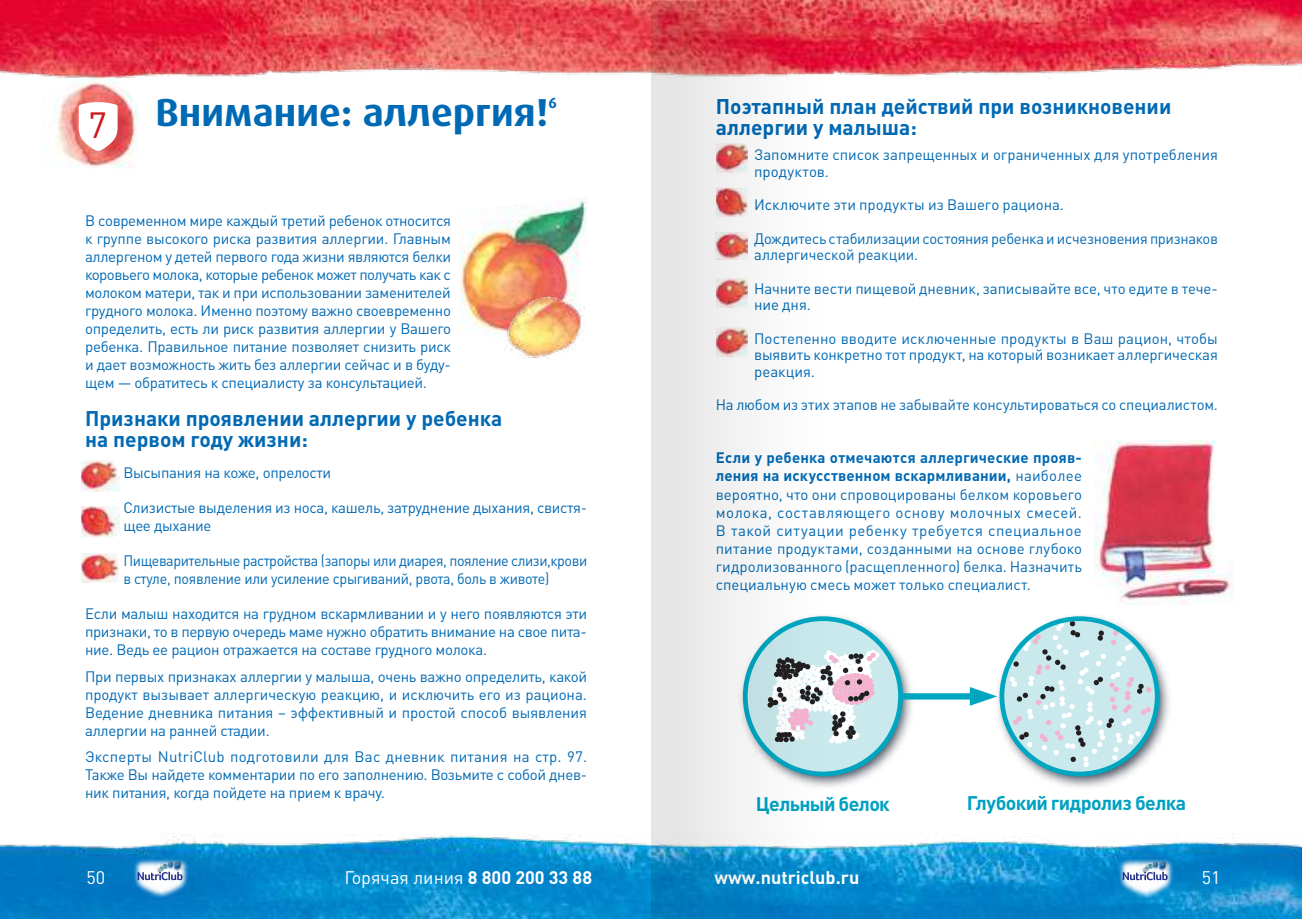
<style>
.page{position:relative;width:1302px;height:919px;background:#fff}
.page>*{position:absolute;margin:0;border:0;box-sizing:border-box;transform-origin:0 0}
.t1{font:700 39px "Dax Pro";color:#0069b4}
.t2{font:700 21px/21px "DIN Pro";color:#0069b4}
.t3{font:700 19.5px "DIN Pro";letter-spacing:-.03em;color:#00a1c1}
.t4{font:18px "DIN Pro";color:#fff}
.t5{font:700 18px "DIN Pro";color:#fff}
.t6{font:15px/18px "DIN Pro";letter-spacing:-.02em;color:#0069b4;text-align:justify}
.t7{font:15px/18px "DIN Pro";letter-spacing:-.02em;color:#0069b4;scale:.95 1}
.t8{font:15px/16.5px "DIN Pro";color:#0069b4}
.t9{font:700 15px "Dax Pro";color:#0069b4}
.s1{font-weight:700}
</style>
<div class="page">
<img style="left:0;top:833px;width:1301px;height:85px">
<img style="left:1117px;top:857px;width:57px;height:41px">
<img style="left:1139px;top:858px;width:31px;height:16px">
<svg style="left:1122px;top:871px;width:45px;height:9px"></svg>
<img style="left:132px;top:857px;width:57px;height:41px">
<img style="left:155px;top:858px;width:31px;height:16px">
<svg style="left:138px;top:871px;width:44px;height:9px"></svg>
<img style="left:0;top:0;width:1301px;height:77px">
<img style="left:42px;top:72px;width:98px;height:96px">
<svg style="left:79px;top:102px;width:39px;height:49px"></svg>
<img style="left:81px;top:460px;width:39px;height:31px">
<img style="left:81px;top:506px;width:39px;height:31px">
<img style="left:81px;top:553px;width:38px;height:29px">
<img style="left:459px;top:197px;width:128px;height:139px">
<img style="left:503px;top:292px;width:81px;height:66px">
<img style="left:850px;top:619px;width:62px;height:165px">
<svg style="left:745px;top:618px;width:155px;height:156px;background:#a9dee5"></svg>
<img style="left:997px;top:615px;width:173px;height:173px">
<svg style="left:1001px;top:618px;width:155px;height:156px"></svg>
<svg style="left:902px;top:687px;width:95px;height:18px"></svg>
<svg style="left:1009px;top:621px;width:142px;height:146px;background:#c0dee4"></svg>
<svg style="left:850px;top:649px;width:29px;height:95px;background:#c9cdd5"></svg>
<div style="left:999px;top:616px;width:160px;height:160px;border:5px solid #00a5c0;border-radius:50%"></div>
<img style="left:1094px;top:441px;width:139px;height:163px">
<svg style="left:651px;top:1px;width:199px;height:917px"></svg>
<h1 class="t1" style="left:88px;top:87px;width:461px"><sub>7</sub> Внимание: аллергия!</h1>
<p class="t9" style="left:548px;top:93px;width:10px">6</p>
<h2 class="t2" style="left:715px;top:95px;width:457px">Поэтапный план действий при возникновении аллергии у малыша:</h2>
<p class="t8" style="left:754px;top:146px;width:465px">Запомните список запрещенных и ограниченных для употребления продуктов.</p>
<p class="t8" style="left:754px;top:196px;width:311px">Исключите эти продукты из Вашего рациона.</p>
<p class="t6" style="left:754px;top:229px;width:465px;line-height:16.5px">Дождитесь стабилизации состояния ребенка и исчезновения признаков аллергической реакции.</p>
<p class="t6" style="left:754px;top:279px;width:465px;line-height:16.5px">Начните вести пищевой дневник, записывайте все, что едите в тече&shy;ние дня.</p>
<p class="t6" style="left:754px;top:329px;width:465px;line-height:16.5px">Постепенно вводите исключенные продукты в Ваш рацион, чтобы выявить конкретно тот продукт, на который возникает аллергическая реакция.</p>
<p class="t6" style="left:715px;top:395px;width:503px">На любом из этих этапов не забывайте консультироваться со специалистом.</p>
<p class="t6" style="left:715px;top:448px;width:367px"><span class="s1">Если у ребенка отмечаются аллергические прояв&shy;ления на искусственном вскармливании,</span> наиболее вероятно, что они спровоцированы белком коровьего молока, составляющего основу молочных смесей.<br>В такой ситуации ребенку требуется специальное питание продуктами, созданными на основе глубоко гидролизованного (расщепленного) белка. Назначить специальную смесь может только специалист.</p>
<p class="t6" style="left:85px;top:211px;width:367px">В современном мире каждый третий ребенок относится к группе высокого риска развития аллергии. Главным аллергеном у детей первого года жизни являются белки коровьего молока, которые ребенок может получать как с молоком матери, так и при использовании заменителей грудного молока. Именно поэтому важно своевременно определить, есть ли риск развития аллергии у Вашего ребенка. Правильное питание позволяет снизить риск и дает возможность жить без аллергии сейчас и в буду&shy;щем — обратитесь к специалисту за консультацией.</p>
<h2 class="t2" style="left:85px;top:407px;width:418px">Признаки проявлении аллергии у ребенка на первом году жизни:</h2>
<p class="t6" style="left:123px;top:463px;width:209px">Высыпания на коже, опрелости</p>
<p class="t6" style="left:123px;top:498px;width:465px">Cлизистые выделения из носа, кашель, затруднение дыхания, свистя&shy;щее дыхание</p>
<p class="t7" style="left:123px;top:551px;width:489px">Пищеварительные растройства (запоры или диарея, пояление слизи,крови в стуле, появление или усиление срыгиваний, рвота, боль в животе)</p>
<p class="t6" style="left:85px;top:604px;width:503px">Если малыш находится на грудном вскармливании и у него появляются эти признаки, то в первую очередь маме нужно обратить внимание на свое пита&shy;ние. Ведь ее рацион отражается на составе грудного молока.</p>
<p class="t6" style="left:85px;top:666px;width:503px">При первых признаках аллергии у малыша, очень важно определить, какой продукт вызывает аллергическую реакцию, и исключить его из рациона.<br>Ведение дневника питания – эффективный и простой способ выявления аллергии на ранней стадии.</p>
<p class="t6" style="left:85px;top:747px;width:503px">Эксперты NutriClub подготовили для Вас дневник питания на стр. 97.<br>Также Вы найдете комментарии по его заполнению. Возьмите с собой днев&shy;ник питания, когда пойдете на прием к врачу.</p>
<h3 class="t3" style="left:755px;top:790px;width:135px">Цельный белок</h3>
<h3 class="t3" style="left:966px;top:789px;width:221px">Глубокий гидролиз белка</h3>
<p class="t4" style="left:86px;top:865px;width:20px">50</p>
<p class="t4" style="left:344px;top:865px;width:249px">Горячая линия <span class="s1">8 800 200 33 88</span></p>
<p class="t5" style="left:714px;top:865px;width:146px">www.nutriclub.ru</p>
<p class="t4" style="left:1201px;top:865px;width:20px">51</p>
</div>
